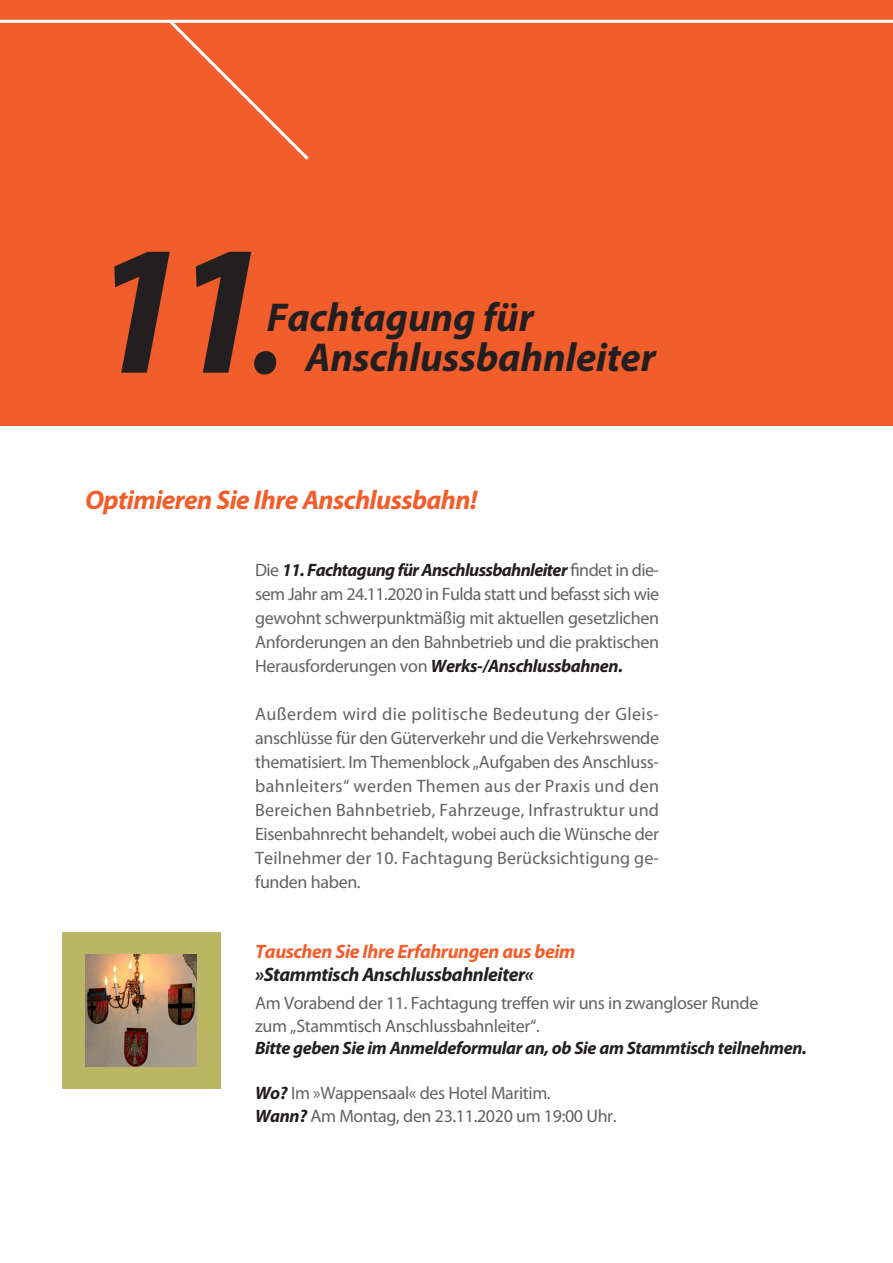
<style>
.page{position:relative;width:893px;height:1263px;background:#fff}
.page>*{position:absolute;margin:0;border:0;box-sizing:border-box;transform-origin:0 0}
.t1{font:italic 700 186px "Myriad Pro";color:#231f20}
.t2{font:italic 700 40.5px "Myriad Pro";letter-spacing:-.005em;color:#231f20}
.t3{font:italic 700 27px "Myriad Pro";letter-spacing:-.02em;color:#f15d2b}
.t4{font:italic 700 19.5px "Myriad Pro";letter-spacing:-.02em;color:#f15d2b}
.t5{font:italic 700 19.5px "Myriad Pro";letter-spacing:-.02em;color:#231f20}
.t6{font:18px/24px "Myriad Pro";letter-spacing:-.02em;color:#636366;text-align:justify}
.t7{font:italic 700 18px "Myriad Pro";letter-spacing:-.02em;color:#231f20}
.s1{font-weight:400}
.s2{font-weight:700;font-style:italic;color:#231f20}
</style>
<div class="page">
<div style="left:0;top:0;width:893px;height:425px;background:#f15d2b"></div>
<div style="left:62px;top:932px;width:158px;height:156px;background:#bab663"></div>
<img style="left:85px;top:955px;width:112px;height:111px">
<hr style="left:0;top:20px;width:893px;height:3px;background:#fff">
<svg style="left:166px;top:19px;width:146px;height:141px"></svg>
<p class="t1" style="left:87px;top:241px;width:204px">11<span class="s1">.</span></p>
<p class="t2" style="left:267px;top:302px;width:268px">Fachtagung für</p>
<p class="t2" style="left:306px;top:343px;width:352px">Anschlussbahnleiter</p>
<p class="t3" style="left:85px;top:490px;width:394px">Optimieren Sie Ihre Anschlussbahn!</p>
<p class="t6" style="left:255px;top:559px;width:405px">Die <span class="s2">11. Fachtagung für Anschlussbahnleiter</span> findet in die&shy;sem Jahr am 24.11.2020 in Fulda statt und befasst sich wie gewohnt schwerpunktmäßig mit aktuellen gesetzlichen Anforderungen an den Bahnbetrieb und die praktischen Herausforderungen von <span class="s2">Werks-/Anschlussbahnen.</span></p>
<p class="t6" style="left:255px;top:703px;width:405px">Außerdem wird die politische Bedeutung der Gleis&shy;anschlüsse für den Güterverkehr und die Verkehrswende thematisiert. Im Themenblock „Aufgaben des Anschluss&shy;bahnleiters“ werden Themen aus der Praxis und den Bereichen Bahnbetrieb, Fahrzeuge, Infrastruktur und Eisenbahnrecht behandelt, wobei auch die Wünsche der Teilnehmer der 10. Fachtagung Berücksichtigung ge&shy;funden haben.</p>
<p class="t4" style="left:255px;top:944px;width:322px">Tauschen Sie Ihre Erfahrungen aus beim</p>
<p class="t5" style="left:255px;top:967px;width:280px">»Stammtisch Anschlussbahnleiter«</p>
<p class="t6" style="left:255px;top:993px;width:505px;line-height:22.5px">Am Vorabend der 11. Fachtagung treffen wir uns in zwangloser Runde zum „Stammtisch Anschlussbahnleiter“.</p>
<p class="t7" style="left:255px;top:1041px;width:553px">Bitte geben Sie im Anmeldeformular an, ob Sie am Stammtisch teilnehmen.</p>
<p class="t6" style="left:255px;top:1082px;width:297px"><span class="s2">Wo?</span> Im »Wappensaal« des Hotel Maritim.</p>
<p class="t6" style="left:255px;top:1105px;width:363px"><span class="s2">Wann?</span> Am Montag, den 23.11.2020 um 19:00 Uhr.</p>
</div>
